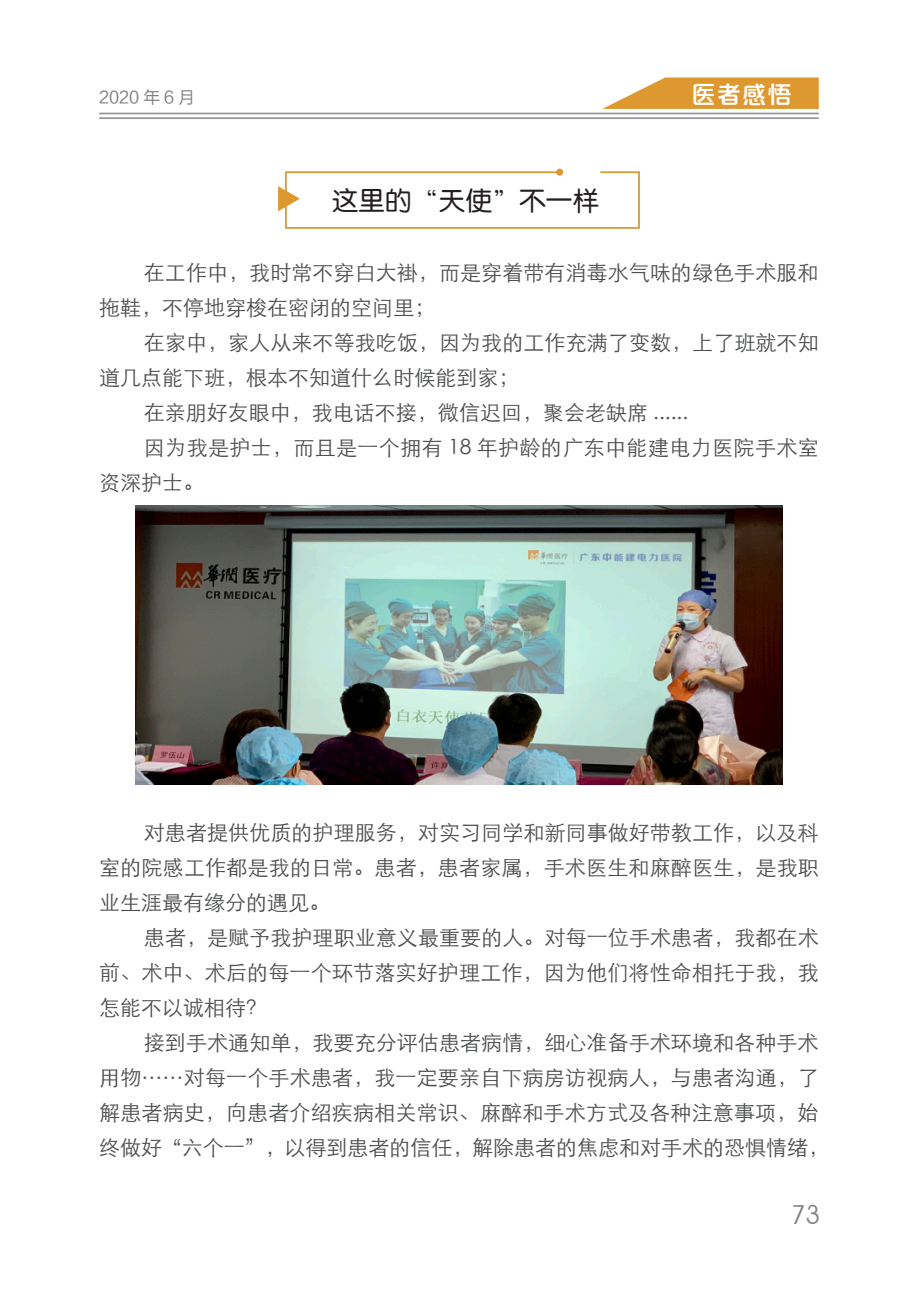
<style>
.page{position:relative;width:918px;height:1290px;background:#fff}
.page>*{position:absolute;margin:0;border:0;box-sizing:border-box;transform-origin:0 0}
.t1{font:26.25px "J Zun Yuan";letter-spacing:.02em;color:#231f20}
.t2{font:26.25px "Avant Garde IT Cby BT";color:#808285}
.t3{font:24.5px "FZPSZHJW GB1 0";color:#fff}
.t4{font:21px/35px "ST Xihei";letter-spacing:.005em;color:#4b4c4d}
.t5{font:16.62px "FZLTHJW GB1 0";color:#808285}
</style>
<div class="page">
<svg style="left:602px;top:77px;width:217px;height:32px;background:#e3a851"></svg>
<hr style="left:99px;top:117px;width:720px;height:2px;background:#939598">
<hr style="left:99px;top:113px;width:720px;height:1px;background:#939598">
<div style="left:556px;top:169px;width:7px;height:7px;background:#de9830;border-radius:50%"></div>
<svg style="left:278px;top:170px;width:362px;height:59px"></svg>
<img style="left:136px;top:505px;width:646px;height:280px">
<p class="t5" style="left:99px;top:88px;width:97px">2020 年 6 月</p>
<p class="t3" style="left:692px;top:81px;width:102px">医者感悟</p>
<p class="t1" style="left:332px;top:187px;width:269px">这里的“天使”不一样</p>
<p class="t4" style="left:99px;top:253px;width:721px;text-indent:45px">在工作中，我时常不穿白大褂，而是穿着带有消毒水气味的绿色手术服和拖鞋，不停地穿梭在密闭的空间里；</p>
<p class="t4" style="left:99px;top:323px;width:721px;text-indent:45px">在家中，家人从来不等我吃饭，因为我的工作充满了变数，上了班就不知道几点能下班，根本不知道什么时候能到家；</p>
<p class="t4" style="left:144px;top:393px;width:546px">在亲朋好友眼中，我电话不接，微信迟回，聚会老缺席 ......</p>
<p class="t4" style="left:99px;top:428px;width:721px;text-indent:45px">因为我是护士，而且是一个拥有 18 年护龄的广东中能建电力医院手术室资深护士。</p>
<p class="t4" style="left:99px;top:813px;width:721px;text-align:justify;text-indent:45px">对患者提供优质的护理服务，对实习同学和新同事做好带教工作，以及科室的院感工作都是我的日常。患者，患者家属，手术医生和麻醉医生，是我职业生涯最有缘分的遇见。</p>
<p class="t4" style="left:99px;top:918px;width:721px;text-align:justify;text-indent:45px">患者，是赋予我护理职业意义最重要的人。对每一位手术患者，我都在术前、术中、术后的每一个环节落实好护理工作，因为他们将性命相托于我，我怎能不以诚相待？</p>
<p class="t4" style="left:99px;top:1023px;width:731px;text-indent:45px">接到手术通知单，我要充分评估患者病情，细心准备手术环境和各种手术用物……对每一个手术患者，我一定要亲自下病房访视病人，与患者沟通，了解患者病史，向患者介绍疾病相关常识、麻醉和手术方式及各种注意事项，始终做好“六个一”，以得到患者的信任，解除患者的焦虑和对手术的恐惧情绪，</p>
<p class="t2" style="left:791px;top:1198px;width:31px">73</p>
</div>
